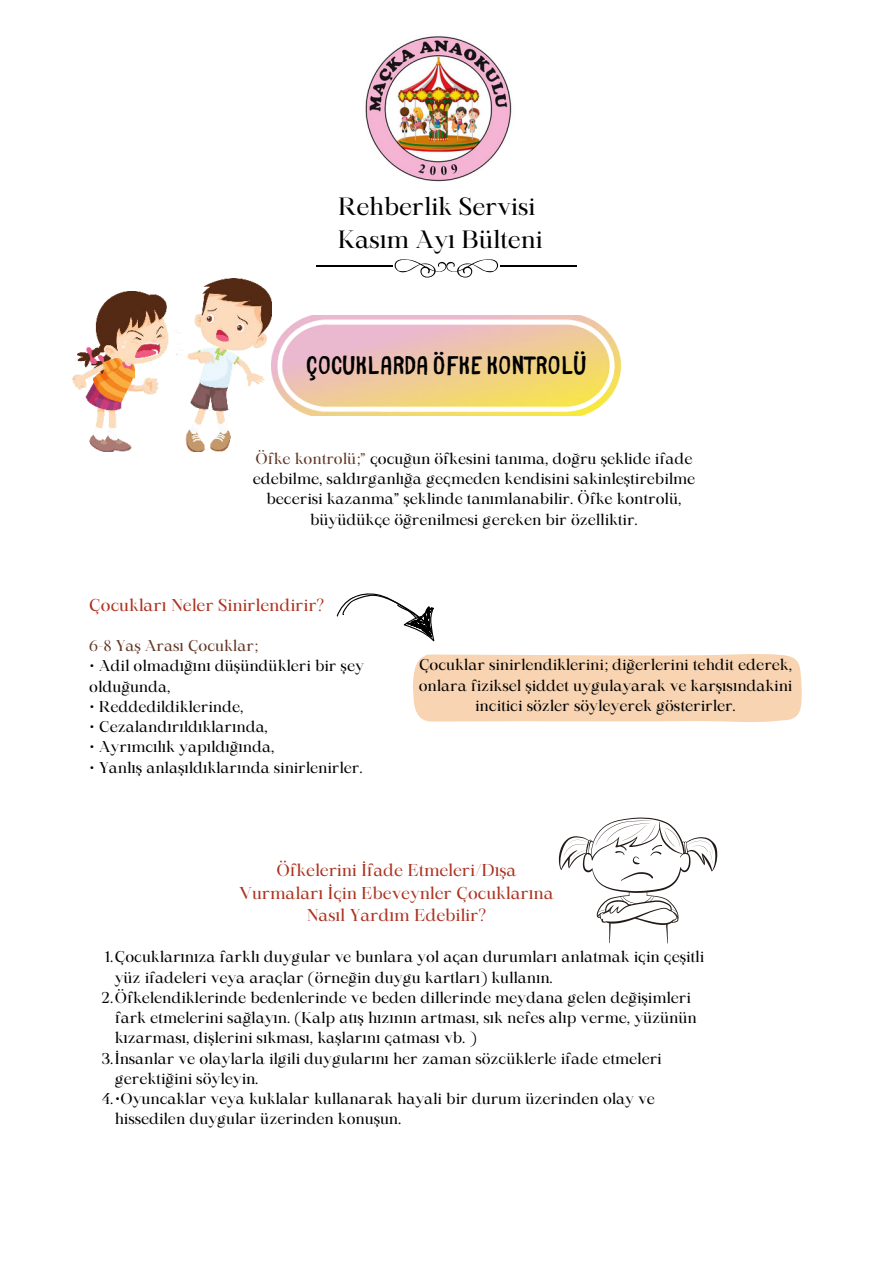
<style>
.page{position:relative;width:893px;height:1264px;background:#fff}
.page>*{position:absolute;margin:0;border:0;box-sizing:border-box;transform-origin:0 0}
.t1{font:25.5px "Bike Park";color:#000}
.t2{font:24px/32.5px "Maharlika";color:#000}
.t3{font:16.5px/22.5px "Maharlika";color:#ab3220;text-align:center}
.t4{font:15px/20.2px "Maharlika";color:#000;text-align:center}
.t5{font:15px "Maharlika";color:#613624}
.s1{color:#613624}
</style>
<div class="page">
<hr style="left:500px;top:265px;width:76px;height:2px;background:#000">
<hr style="left:316px;top:265px;width:76px;height:2px;background:#000">
<svg style="left:394px;top:259px;width:104px;height:19px"></svg>
<img style="left:365px;top:36px;width:147px;height:146px">
<img style="left:73px;top:278px;width:199px;height:174px">
<img style="left:272px;top:315px;width:348px;height:100px">
<div style="left:413px;top:654px;width:389px;height:69px;background:#f8d4b2"></div>
<svg style="left:336px;top:593px;width:98px;height:48px"></svg>
<svg style="left:559px;top:817px;width:158px;height:126px"></svg>
<h2 class="t2" style="left:338px;top:190px;width:206px">Rehberlik Servisi<br>Kasım Ayı Bülteni</h2>
<h1 class="t1" style="left:306px;top:343px;width:282px">ÇOCUKLARDA ÖFKE KONTROLÜ</h1>
<p class="t4" style="left:253px;top:448px;width:444px"><span class="s1">Öfke kontrolü;”</span> çocuğun öfkesini tanıma, doğru şeklide ifade edebilme, saldırganlığa geçmeden kendisini sakinleştirebilme becerisi kazanma” şeklinde tanımlanabilir. Öfke kontrolü, büyüdükçe öğrenilmesi gereken bir özelliktir.</p>
<p class="t3" style="left:89px;top:593px;width:236px">Çocukları Neler Sinirlendirir?</p>
<p class="t5" style="left:89px;top:636px;width:170px">6-8 Yaş Arası Çocuklar;</p>
<p class="t4" style="left:89px;top:656px;width:276px;text-align:left">• Adil olmadığını düşündükleri bir şey olduğunda,</p>
<p class="t4" style="left:89px;top:696px;width:156px">• Reddedildiklerinde,</p>
<p class="t4" style="left:89px;top:716px;width:180px">• Cezalandırıldıklarında,</p>
<p class="t4" style="left:89px;top:736px;width:187px">• Ayrımcılık yapıldığında,</p>
<p class="t4" style="left:89px;top:757px;width:275px">• Yanlış anlaşıldıklarında sinirlenirler.</p>
<p class="t4" style="left:418px;top:655px;width:375px">Çocuklar sinirlendiklerini; diğerlerini tehdit ederek, onlara fiziksel şiddet uygulayarak ve karşısındakini incitici sözler söyleyerek gösterirler.</p>
<p class="t3" style="left:239px;top:859px;width:316px">Öfkelerini İfade Etmeleri/Dışa<br>Vurmaları İçin Ebeveynler Çocuklarına<br>Nasıl Yardım Edebilir?</p>
<p class="t4" style="left:104px;top:946px;width:601px">1.Çocuklarınıza farklı duygular ve bunlara yol açan durumları anlatmak için çeşitli</p>
<p class="t4" style="left:115px;top:967px;width:439px">yüz ifadeleri veya araçlar (örneğin duygu kartları) kullanın.</p>
<p class="t4" style="left:101px;top:987px;width:590px">2.Öfkelendiklerinde bedenlerinde ve beden dillerinde meydana gelen değişimleri</p>
<p class="t4" style="left:115px;top:1007px;width:583px">fark etmelerini sağlayın. (Kalp atış hızının artması, sık nefes alıp verme, yüzünün</p>
<p class="t4" style="left:115px;top:1027px;width:363px">kızarması, dişlerini sıkması, kaşlarını çatması vb. )</p>
<p class="t4" style="left:102px;top:1048px;width:561px">3.İnsanlar ve olaylarla ilgili duygularını her zaman sözcüklerle ifade etmeleri</p>
<p class="t4" style="left:115px;top:1068px;width:145px">gerektiğini söyleyin.</p>
<p class="t4" style="left:102px;top:1088px;width:554px">4.•Oyuncaklar veya kuklalar kullanarak hayali bir durum üzerinden olay ve</p>
<p class="t4" style="left:115px;top:1108px;width:288px">hissedilen duygular üzerinden konuşun.</p>
</div>
